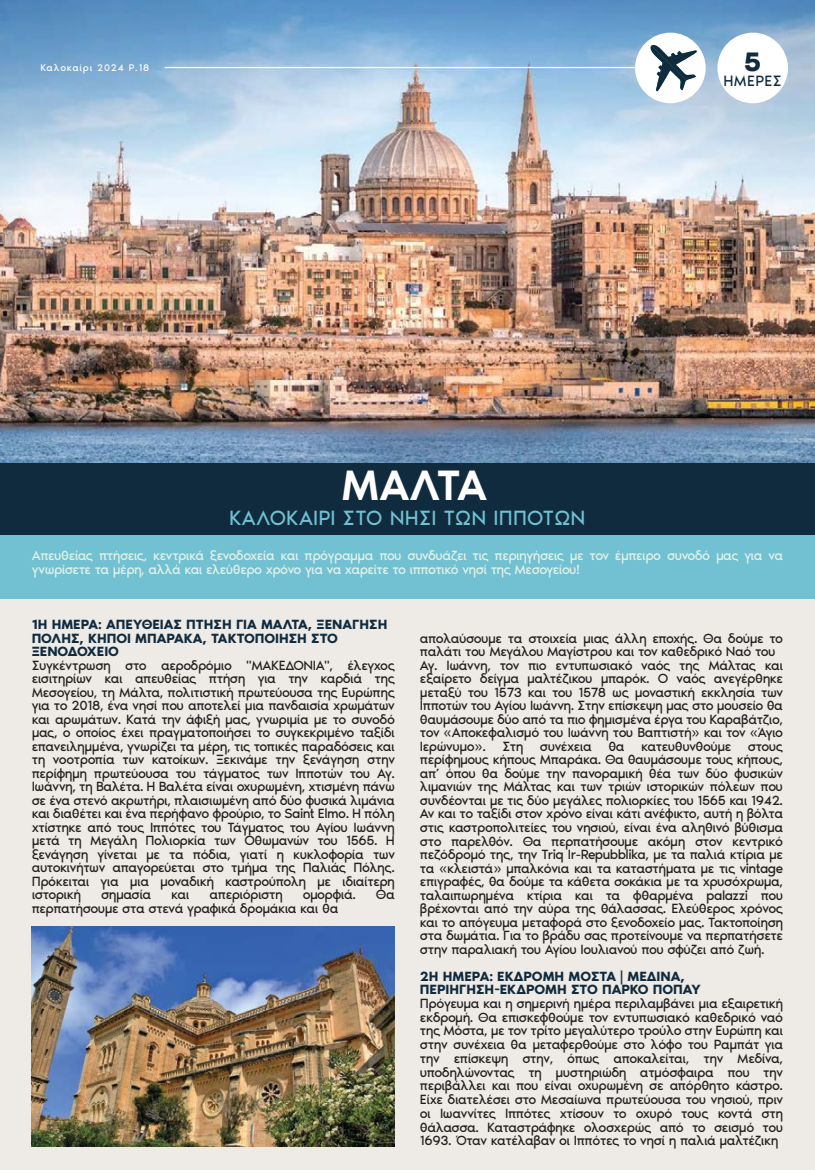
<style>
.page{position:relative;width:815px;height:1170px;background:#fff}
.page>*{position:absolute;margin:0;border:0;box-sizing:border-box;transform-origin:0 0}
.t1{font:500 43.75px "Noir Pro";letter-spacing:-.03em;color:#fff}
.t2{font:600 27.5px "Noir Pro";color:#102b3e}
.t3{font:21.25px "Noir Pro";letter-spacing:.01em;color:#71c1d3}
.t4{font:15.38px "Noir Pro";letter-spacing:.025em;color:#102b3e}
.t5{font:13.75px/13.5px "Noir Pro";letter-spacing:-.04em;color:#231f20;text-align:justify}
.t6{font:13.75px/13.8px "Noir Pro";letter-spacing:-.04em;color:#e4f2e6}
.t7{font:600 13.75px/13.5px "Noir Pro";color:#102b3e}
.t8{font:10px "Noir Pro";letter-spacing:.07em;color:#fff}
</style>
<div class="page">
<div style="left:0;top:0;width:815px;height:1169px;background:#eeeae6"></div>
<div style="left:0;top:530px;width:815px;height:68px;background:#71c1d3"></div>
<img style="left:0;top:0;width:815px;height:463px">
<div style="left:0;top:463px;width:815px;height:71px;background:#102b3e"></div>
<hr style="left:165px;top:67px;width:492px;height:1px;background:#fff">
<div style="left:717px;top:33px;width:71px;height:70px;background:#fff;border-radius:50%"></div>
<div style="left:635px;top:33px;width:71px;height:70px;background:#fff;border-radius:50%"></div>
<svg style="left:650px;top:45px;width:47px;height:46px"></svg>
<img style="left:32px;top:926px;width:363px;height:220px">
<p class="t8" style="left:40px;top:60px;width:110px">Καλοκαίρι 2024 P.18</p>
<h2 class="t2" style="left:744px;top:40px;width:19px">5</h2>
<p class="t4" style="left:723px;top:69px;width:60px">ΗΜΕΡΕΣ</p>
<h1 class="t1" style="left:342px;top:451px;width:147px">ΜΑΛΤΑ</h1>
<h3 class="t3" style="left:229px;top:502px;width:358px">ΚΑΛΟΚΑΙΡΙ ΣΤΟ ΝΗΣΙ ΤΩΝ ΙΠΠΟΤΩΝ</h3>
<p class="t6" style="left:32px;top:547px;width:753px">Απευθείας πτήσεις, κεντρικά ξενοδοχεία και πρόγραμμα που συνδυάζει τις περιηγήσεις με τον έμπειρο συνοδό μας για να γνωρίσετε τα μέρη, αλλά και ελεύθερο χρόνο για να χαρείτε το ιπποτικό νησί της Μεσογείου!</p>
<p class="t7" style="left:32px;top:617px;width:357px">1Η ΗΜΕΡΑ: ΑΠΕΥΘΕΙΑΣ ΠΤΗΣΗ ΓΙΑ ΜΑΛΤΑ, ΞΕΝΑΓΗΣΗ<br>ΠΟΛΗΣ, ΚΗΠΟΙ ΜΠΑΡΑΚΑ, ΤΑΚΤΟΠΟΙΗΣΗ ΣΤΟ<br>ΞΕΝΟΔΟΧΕΙΟ</p>
<p class="t5" style="left:32px;top:657px;width:365px">Συγκέντρωση στο αεροδρόμιο "ΜΑΚΕΔΟΝΙΑ", έλεγχος εισιτηρίων και απευθείας πτήση για την καρδιά της Μεσογείου, τη Μάλτα, πολιτιστική πρωτεύουσα της Ευρώπης για το 2018, ένα νησί που αποτελεί μια πανδαισία χρωμάτων και αρωμάτων. Κατά την άφιξή μας, γνωριμία με το συνοδό μας, ο οποίος έχει πραγματοποιήσει το συγκεκριμένο ταξίδι επανειλημμένα, γνωρίζει τα μέρη, τις τοπικές παραδόσεις και τη νοοτροπία των κατοίκων. Ξεκινάμε την ξενάγηση στην περίφημη πρωτεύουσα του τάγματος των Ιπποτών του Αγ.<br>Ιωάννη, τη Βαλέτα. Η Βαλέτα είναι οχυρωμένη, χτισμένη πάνω σε ένα στενό ακρωτήρι, πλαισιωμένη από δύο φυσικά λιμάνια και διαθέτει και ένα περήφανο φρούριο, το Saint Elmo. Η πόλη χτίστηκε από τους Ιππότες του Τάγματος του Αγίου Ιωάννη μετά τη Μεγάλη Πολιορκία των Οθωμανών του 1565. Η ξενάγηση γίνεται με τα πόδια, γιατί η κυκλοφορία των αυτοκινήτων απαγορεύεται στο τμήμα της Παλιάς Πόλης.<br>Πρόκειται για μια μοναδική καστρούπολη με ιδιαίτερη ιστορική</p>
<p class="t5" style="left:101px;top:887px;width:52px">σημασία</p>
<p class="t5" style="left:171px;top:887px;width:20px">και</p>
<p class="t5" style="left:210px;top:887px;width:75px">απεριόριστη</p>
<p class="t5" style="left:303px;top:887px;width:55px">ομορφιά.</p>
<p class="t5" style="left:376px;top:887px;width:20px">Θα</p>
<p class="t5" style="left:32px;top:900px;width:308px">περπατήσουμε στα στενά γραφικά δρομάκια και θα</p>
<p class="t5" style="left:420px;top:630px;width:365px;text-align:left">απολαύσουμε τα στοιχεία μιας άλλη εποχής. Θα δούμε το παλάτι του Μεγάλου Μαγίστρου και τον καθεδρικό Ναό του Αγ. Ιωάννη, τον πιο εντυπωσιακό ναός της Μάλτας και εξαίρετο δείγμα μαλτέζικου μπαρόκ. Ο ναός ανεγέρθηκε μεταξύ του 1573 και του 1578 ως μοναστική εκκλησία των Ιπποτών του Αγίου Ιωάννη. Στην επίσκεψη μας στο μουσείο θα θαυμάσουμε δύο από τα πιο φημισμένα έργα του Καραβάτζιο, τον «Αποκεφαλισμό του Ιωάννη του Βαπτιστή» και τον «Άγιο Ιερώνυμο». Στη συνέχεια θα κατευθυνθούμε στους περίφημους κήπους Μπαράκα. Θα θαυμάσουμε τους κήπους, απ’ όπου θα δούμε την πανοραμική θέα των δύο φυσικών λιμανιών της Μάλτας και των τριών ιστορικών πόλεων που συνδέονται με τις δύο μεγάλες πολιορκίες του 1565 και 1942.<br>Αν και το ταξίδι στον χρόνο είναι κάτι ανέφικτο, αυτή η βόλτα στις καστροπολιτείες του νησιού, είναι ένα αληθινό βύθισμα στο παρελθόν. Θα περπατήσουμε ακόμη στον κεντρικό πεζόδρομό της, την Triq Ir-Repubblika, με τα παλιά κτίρια με τα «κλειστά» μπαλκόνια και τα καταστήματα με τις vintage επιγραφές, θα δούμε τα κάθετα σοκάκια με τα χρυσόχρωμα, ταλαιπωρημένα κτίρια και τα φθαρμένα palazzi που βρέχονται από την αύρα της θάλασσας. Ελεύθερος χρόνος και το απόγευμα μεταφορά στο ξενοδοχείο μας. Τακτοποίηση στα δωμάτια. Για το βράδυ σας προτείνουμε να περπατήσετε στην παραλιακή του Αγίου Ιουλιανού που σφύζει από ζωή.</p>
<p class="t7" style="left:420px;top:968px;width:282px">2Η ΗΜΕΡΑ: ΕΚΔΡΟΜΗ ΜΟΣΤΑ | ΜΕΔΙΝΑ,<br>ΠΕΡΙΗΓΗΣΗ-ΕΚΔΡΟΜΗ ΣΤΟ ΠΑΡΚΟ ΠΟΠΑΥ</p>
<p class="t5" style="left:420px;top:995px;width:365px">Πρόγευμα και η σημερινή ημέρα περιλαμβάνει μια εξαιρετική εκδρομή. Θα επισκεφθούμε τον εντυπωσιακό καθεδρικό ναό της Μόστα, με τον τρίτο μεγαλύτερο τρούλο στην Ευρώπη και στην συνέχεια θα μεταφερθούμε στο λόφο του Ραμπάτ για την επίσκεψη στην, όπως αποκαλείται, την Μεδίνα, υποδηλώνοντας τη μυστηριώδη ατμόσφαιρα που την περιβάλλει και που είναι οχυρωμένη σε απόρθητο κάστρο.<br>Είχε διατελέσει στο Μεσαίωνα πρωτεύουσα του νησιού, πριν οι Ιωαννίτες Ιππότες χτίσουν το οχυρό τους κοντά στη θάλασσα. Καταστράφηκε ολοσχερώς από το σεισμό του 1693. Όταν κατέλαβαν οι Ιππότες το νησί η παλιά μαλτέζικη</p>
</div>
